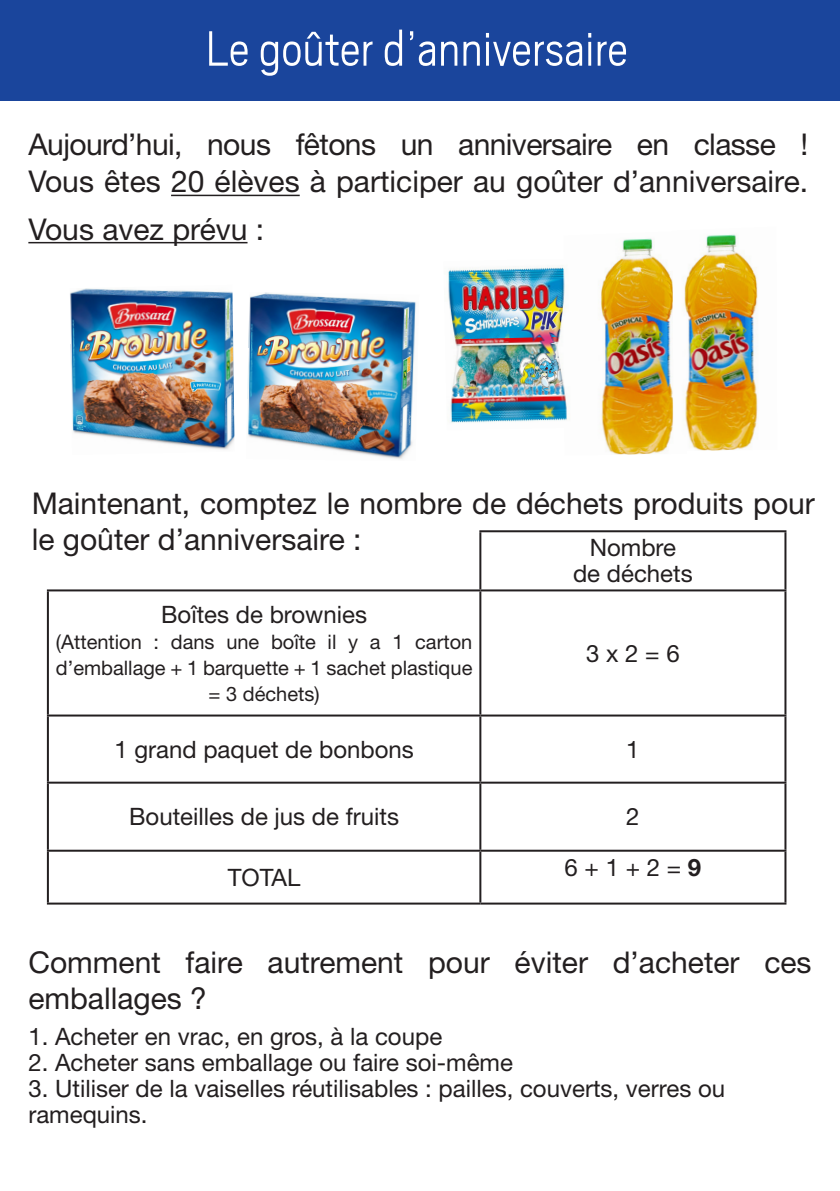
<style>
.page{position:relative;width:840px;height:1191px;background:#fff}
.page>*{position:absolute;margin:0;border:0;box-sizing:border-box;transform-origin:0 0}
.t1{font:300 55px "Scout";color:#fff;scale:.91 1}
.t2{font:30px/36px "Helvetica Neue LT Std";color:#231f20}
.t3{font:30px "Helvetica Neue LT Std";letter-spacing:-.02em;color:#231f20}
.t4{font:24px/26px "Helvetica Neue LT Std";color:#231f20}
.t5{font:20px/26px "Helvetica Neue LT Std";color:#231f20;text-align:center}
.s1{font-weight:700}
</style>
<div class="page">
<div style="left:0;top:0;width:839px;height:100px;background:#1a459c"></div>
<hr style="left:479px;top:530px;width:307px;height:2px;background:#231f20">
<hr style="left:784px;top:532px;width:2px;height:57px;background:#231f20">
<hr style="left:47px;top:591px;width:2px;height:123px;background:#231f20">
<hr style="left:480px;top:589px;width:306px;height:2px;background:#231f20">
<hr style="left:479px;top:591px;width:2px;height:123px;background:#231f20">
<hr style="left:784px;top:591px;width:2px;height:123px;background:#231f20">
<hr style="left:47px;top:714px;width:433px;height:2px;background:#231f20">
<hr style="left:47px;top:716px;width:2px;height:65px;background:#231f20">
<hr style="left:480px;top:714px;width:306px;height:2px;background:#231f20">
<hr style="left:479px;top:716px;width:2px;height:65px;background:#231f20">
<hr style="left:784px;top:716px;width:2px;height:65px;background:#231f20">
<hr style="left:47px;top:781px;width:433px;height:2px;background:#231f20">
<hr style="left:47px;top:783px;width:2px;height:66px;background:#231f20">
<hr style="left:480px;top:781px;width:306px;height:2px;background:#231f20">
<hr style="left:479px;top:783px;width:2px;height:66px;background:#231f20">
<hr style="left:784px;top:783px;width:2px;height:66px;background:#231f20">
<hr style="left:47px;top:849px;width:433px;height:2px;background:#231f20">
<hr style="left:47px;top:851px;width:2px;height:51px;background:#231f20">
<hr style="left:480px;top:849px;width:306px;height:2px;background:#231f20">
<hr style="left:479px;top:851px;width:2px;height:51px;background:#231f20">
<hr style="left:784px;top:851px;width:2px;height:51px;background:#231f20">
<hr style="left:47px;top:902px;width:433px;height:2px;background:#231f20">
<hr style="left:480px;top:902px;width:306px;height:2px;background:#231f20">
<hr style="left:479px;top:532px;width:2px;height:57px;background:#231f20">
<hr style="left:47px;top:589px;width:433px;height:2px;background:#231f20">
<hr style="left:171px;top:195px;width:128px;height:1px;background:#231f20">
<hr style="left:28px;top:242px;width:219px;height:1px;background:#231f20">
<img style="left:247px;top:292px;width:169px;height:167px">
<img style="left:601px;top:238px;width:71px;height:217px">
<img style="left:672px;top:234px;width:86px;height:217px">
<img style="left:70px;top:288px;width:164px;height:162px">
<img style="left:448px;top:265px;width:120px;height:158px">
<p class="t1" style="left:205px;top:13px;width:465px">Le goûter d’anniversaire</p>
<p class="t3" style="left:28px;top:127px;width:781px">Aujourd’hui, nous fêtons un anniversaire en classe !</p>
<p class="t2" style="left:28px;top:163px;width:781px">Vous êtes 20 élèves à participer au goûter d’anniversaire.</p>
<p class="t2" style="left:28px;top:211px;width:237px">Vous avez prévu :</p>
<p class="t2" style="left:32px;top:485px;width:784px">Maintenant, comptez le nombre de déchets produits pour le goûter d’anniversaire :</p>
<p class="t4" style="left:589px;top:534px;width:88px">Nombre</p>
<p class="t4" style="left:572px;top:560px;width:121px">de déchets</p>
<p class="t4" style="left:161px;top:600px;width:207px">Boîtes de brownies</p>
<p class="t5" style="left:56px;top:628px;width:418px">(Attention : dans une boîte il y a 1 carton d’emballage + 1 barquette + 1 sachet plastique = 3 déchets)</p>
<p class="t4" style="left:585px;top:639px;width:95px">3 x 2 = 6</p>
<p class="t4" style="left:114px;top:736px;width:301px">1 grand paquet de bonbons</p>
<p class="t4" style="left:626px;top:736px;width:15px">1</p>
<p class="t4" style="left:129px;top:803px;width:271px">Bouteilles de jus de fruits</p>
<p class="t4" style="left:626px;top:803px;width:15px">2</p>
<p class="t4" style="left:228px;top:864px;width:74px">TOTAL</p>
<p class="t4" style="left:564px;top:854px;width:138px">6 + 1 + 2 = <span class="s1">9</span></p>
<p class="t2" style="left:28px;top:943px;width:784px">Comment faire autrement pour éviter d’acheter ces emballages ?</p>
<p class="t4" style="left:28px;top:1023px;width:415px">1. Acheter en vrac, en gros, à la coupe</p>
<p class="t4" style="left:28px;top:1049px;width:486px">2. Acheter sans emballage ou faire soi-même</p>
<p class="t4" style="left:28px;top:1075px;width:698px">3. Utiliser de la vaiselles réutilisables : pailles, couverts, verres ou ramequins.</p>
</div>
